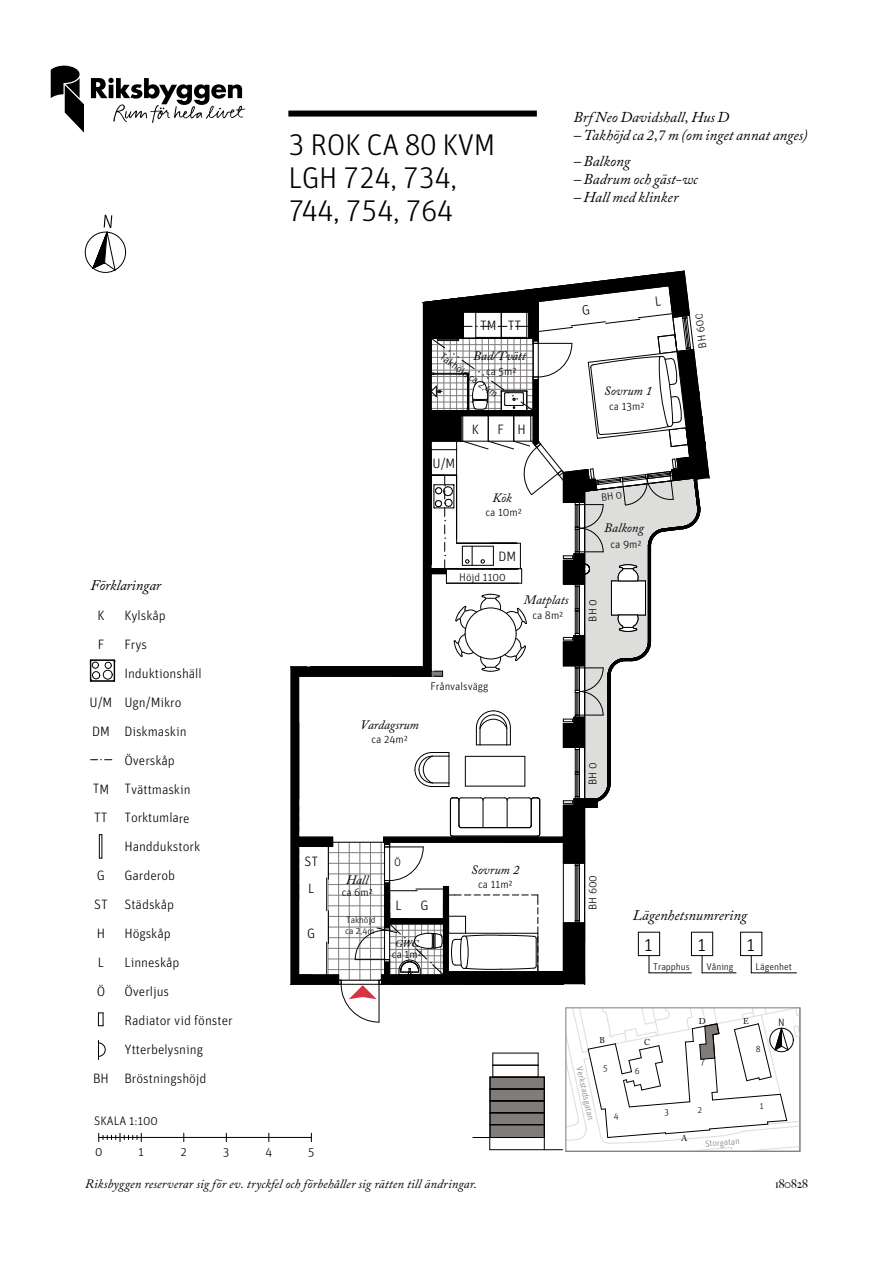
<style>
.page{position:relative;width:893px;height:1263px;background:#fff}
.page>*{position:absolute;margin:0;border:0;box-sizing:border-box;transform-origin:0 0}
.t1{font:300 30px/33px "Unit OTRB";letter-spacing:-.025em;color:#000}
.t2{font:300 18.6px "Unit OTRB";color:#000}
.t3{font:italic 15px "Adobe Caslon Pro";letter-spacing:.005em;color:#000}
.t4{font:italic 14.55px "Adobe Caslon Pro";color:#000}
.t5{font:300 13.65px/29px "Unit OTRB";color:#000;text-align:justify}
.t6{font:italic 12.9px "Adobe Caslon Pro";color:#000}
.t7{font:italic 12.75px "Adobe Caslon Pro";letter-spacing:.01em;color:#000}
.t8{font:300 12.3px "Unit OTRB";color:#000}
.t9{font:500 12px "Big Caslon";color:#000}
.t10{font:300 11.1px "Unit OTRB";color:#000}
.t11{font:300 10.8px "Unit OTRB";color:#000}
.t12{font:300 10.5px "Unit OTRB";color:#000}
.t13{font:italic 10.5px "Adobe Caslon Pro";color:#000}
.t14{font:300 9.9px "Unit OTRB";color:#000}
.t15{font:300 9.3px/11.6px "Unit OTRB";letter-spacing:-.01em;color:#000}
.t16{font:300 9px "Unit OTRB";color:#7f7c7a}
.t17{font:300 9px "Unit OTRB";color:#000}
.t18{font:8.4px "Adobe Caslon Pro";color:#000}
</style>
<div class="page">
<svg style="left:91px;top:78px;width:154px;height:45px"></svg>
<svg style="left:51px;top:66px;width:33px;height:67px"></svg>
<svg style="left:90px;top:660px;width:25px;height:22px"></svg>
<svg style="left:90px;top:759px;width:22px;height:1px"></svg>
<svg style="left:99px;top:834px;width:4px;height:25px"></svg>
<svg style="left:98px;top:1040px;width:8px;height:19px"></svg>
<svg style="left:98px;top:1013px;width:6px;height:13px"></svg>
<hr style="left:99px;top:1137px;width:212px;height:1px;background:#000">
<svg style="left:98px;top:1133px;width:44px;height:9px"></svg>
<hr style="left:800px;top:1008px;width:1px;height:143px;background:#7f7c7a">
<div style="left:288px;top:111px;width:249px;height:6px;background:#000"></div>
<svg style="left:85px;top:215px;width:41px;height:58px"></svg>
<svg style="left:290px;top:271px;width:510px;height:881px"></svg>
<p class="t4" style="left:90px;top:577px;width:72px">Förklaringar</p>
<p class="t5" style="left:97px;top:601px;width:9px">K</p>
<p class="t5" style="left:124px;top:601px;width:43px">Kylskåp</p>
<p class="t5" style="left:98px;top:630px;width:8px">F</p>
<p class="t5" style="left:124px;top:630px;width:24px">Frys</p>
<p class="t5" style="left:124px;top:659px;width:79px">Induktionshäll</p>
<p class="t5" style="left:90px;top:688px;width:94px">U/M Ugn/Mikro</p>
<p class="t5" style="left:92px;top:716px;width:96px">DM Diskmaskin</p>
<p class="t5" style="left:124px;top:745px;width:52px">Överskåp</p>
<p class="t5" style="left:93px;top:774px;width:99px">TM Tvättmaskin</p>
<p class="t5" style="left:94px;top:803px;width:97px">TT Torktumlare</p>
<p class="t5" style="left:124px;top:832px;width:77px">Handdukstork</p>
<p class="t5" style="left:97px;top:861px;width:10px">G</p>
<p class="t5" style="left:94px;top:861px;width:83px;text-indent:30px">Garderob ST Städskåp H</p>
<p class="t5" style="left:124px;top:919px;width:48px">Högskåp</p>
<p class="t5" style="left:98px;top:948px;width:8px">L</p>
<p class="t5" style="left:124px;top:948px;width:57px">Linneskåp</p>
<p class="t5" style="left:97px;top:977px;width:10px">Ö</p>
<p class="t5" style="left:124px;top:977px;width:46px">Överljus</p>
<p class="t5" style="left:124px;top:1006px;width:110px">Radiator vid fönster</p>
<p class="t5" style="left:124px;top:1035px;width:80px">Ytterbelysning</p>
<p class="t5" style="left:93px;top:1063px;width:115px">BH Bröstningshöjd</p>
<p class="t8" style="left:94px;top:1114px;width:65px">SKALA 1:100</p>
<h1 class="t1" style="left:288px;top:128px;width:208px">3 ROK CA 80 KVM<br>LGH 724, 734,<br>744, 754, 764</h1>
<p class="t5" style="left:480px;top:311px;width:43px">TM TT</p>
<p class="t6" style="left:473px;top:348px;width:54px">Bad/Tvätt</p>
<p class="t12" style="left:445px;top:350px;width:70px;rotate:35deg">Takhöjd ca 2,4m</p>
<p class="t10" style="left:486px;top:364px;width:32px">ca 5m²</p>
<p class="t5" style="left:432px;top:449px;width:24px">U/M</p>
<p class="t5" style="left:472px;top:415px;width:9px">K</p>
<p class="t5" style="left:498px;top:415px;width:30px">F H</p>
<p class="t6" style="left:492px;top:490px;width:21px">Kök</p>
<p class="t10" style="left:485px;top:506px;width:38px">ca 10m²</p>
<p class="t5" style="left:498px;top:542px;width:19px">DM</p>
<p class="t10" style="left:459px;top:570px;width:48px">Höjd 1100</p>
<p class="t3" style="left:573px;top:108px;width:157px">Brf Neo Davidshall, Hus D</p>
<p class="t3" style="left:573px;top:126px;width:236px">– Takhöjd ca 2,7 m (om inget annat anges)</p>
<p class="t3" style="left:573px;top:152px;width:58px">– Balkong</p>
<p class="t3" style="left:573px;top:170px;width:126px">– Badrum och gäst-wc</p>
<p class="t3" style="left:573px;top:188px;width:107px">– Hall med klinker</p>
<p class="t6" style="left:604px;top:383px;width:50px">Sovrum 1</p>
<p class="t10" style="left:609px;top:399px;width:37px">ca 13m²</p>
<p class="t10" style="left:696px;top:349px;width:35px;rotate:-97deg">BH 600</p>
<p class="t6" style="left:604px;top:520px;width:41px">Balkong</p>
<p class="t10" style="left:610px;top:537px;width:33px">ca 9m²</p>
<p class="t6" style="left:360px;top:716px;width:60px">Vardagsrum</p>
<p class="t10" style="left:371px;top:733px;width:38px">ca 24m²</p>
<p class="t10" style="left:430px;top:680px;width:59px">Frånvalsvägg</p>
<p class="t6" style="left:524px;top:592px;width:46px">Matplats</p>
<p class="t10" style="left:532px;top:608px;width:32px">ca 8m²</p>
<p class="t10" style="left:586px;top:621px;width:24px;rotate:-90deg">BH 0</p>
<p class="t10" style="left:586px;top:785px;width:24px;rotate:-90deg">BH 0</p>
<p class="t5" style="left:304px;top:847px;width:15px">ST</p>
<p class="t5" style="left:308px;top:874px;width:8px">L</p>
<p class="t5" style="left:307px;top:918px;width:10px">G</p>
<p class="t6" style="left:346px;top:872px;width:24px">Hall</p>
<p class="t10" style="left:342px;top:885px;width:33px">ca 6m²</p>
<p class="t15" style="left:345px;top:914px;width:32px">Takhöjd ca 2,4m</p>
<p class="t10" style="left:394px;top:856px;width:8px">Ö</p>
<p class="t5" style="left:395px;top:891px;width:8px">L</p>
<p class="t5" style="left:421px;top:891px;width:10px">G</p>
<p class="t13" style="left:395px;top:937px;width:25px">GWC</p>
<p class="t10" style="left:392px;top:948px;width:31px">ca 1m²</p>
<p class="t6" style="left:471px;top:862px;width:50px">Sovrum 2</p>
<p class="t10" style="left:478px;top:878px;width:36px">ca 11m²</p>
<p class="t10" style="left:586px;top:910px;width:36px;rotate:-90deg">BH 600</p>
<p class="t4" style="left:633px;top:906px;width:116px">Lägenhetsnumrering</p>
<h2 class="t2" style="left:645px;top:933px;width:10px">1</h2>
<h2 class="t2" style="left:698px;top:933px;width:10px">1</h2>
<h2 class="t2" style="left:747px;top:933px;width:10px">1</h2>
<p class="t14" style="left:653px;top:960px;width:38px">Trapphus</p>
<p class="t14" style="left:706px;top:960px;width:29px">Våning</p>
<p class="t14" style="left:755px;top:960px;width:38px">Lägenhet</p>
<p class="t18" style="left:699px;top:1016px;width:8px">D</p>
<p class="t18" style="left:743px;top:1016px;width:7px">E</p>
<p class="t11" style="left:778px;top:1015px;width:8px">N</p>
<p class="t18" style="left:599px;top:1035px;width:7px">B</p>
<p class="t18" style="left:644px;top:1037px;width:8px">C</p>
<p class="t17" style="left:635px;top:1065px;width:6px">6</p>
<p class="t17" style="left:603px;top:1062px;width:6px">5</p>
<p class="t16" style="left:584px;top:1065px;width:56px;rotate:77deg">Verkstadsgatan</p>
<p class="t17" style="left:614px;top:1111px;width:6px">4</p>
<p class="t17" style="left:701px;top:1056px;width:6px">7</p>
<p class="t17" style="left:665px;top:1106px;width:6px">3</p>
<p class="t17" style="left:698px;top:1104px;width:6px">2</p>
<p class="t17" style="left:756px;top:1043px;width:6px">8</p>
<p class="t17" style="left:760px;top:1100px;width:5px">1</p>
<p class="t8" style="left:95px;top:1145px;width:9px">0</p>
<p class="t8" style="left:139px;top:1145px;width:7px">1</p>
<p class="t8" style="left:181px;top:1145px;width:7px">2</p>
<p class="t8" style="left:223px;top:1145px;width:8px">3</p>
<p class="t8" style="left:265px;top:1145px;width:8px">4</p>
<p class="t8" style="left:308px;top:1145px;width:8px">5</p>
<p class="t18" style="left:681px;top:1133px;width:8px">A</p>
<p class="t16" style="left:705px;top:1138px;width:36px;rotate:-5deg">Storgatan</p>
<p class="t7" style="left:85px;top:1176px;width:393px">Riksbyggen reserverar sig för ev. tryckfel och förbehåller sig rätten till ändringar.</p>
<p class="t9" style="left:775px;top:1173px;width:34px">180828</p>
</div>
